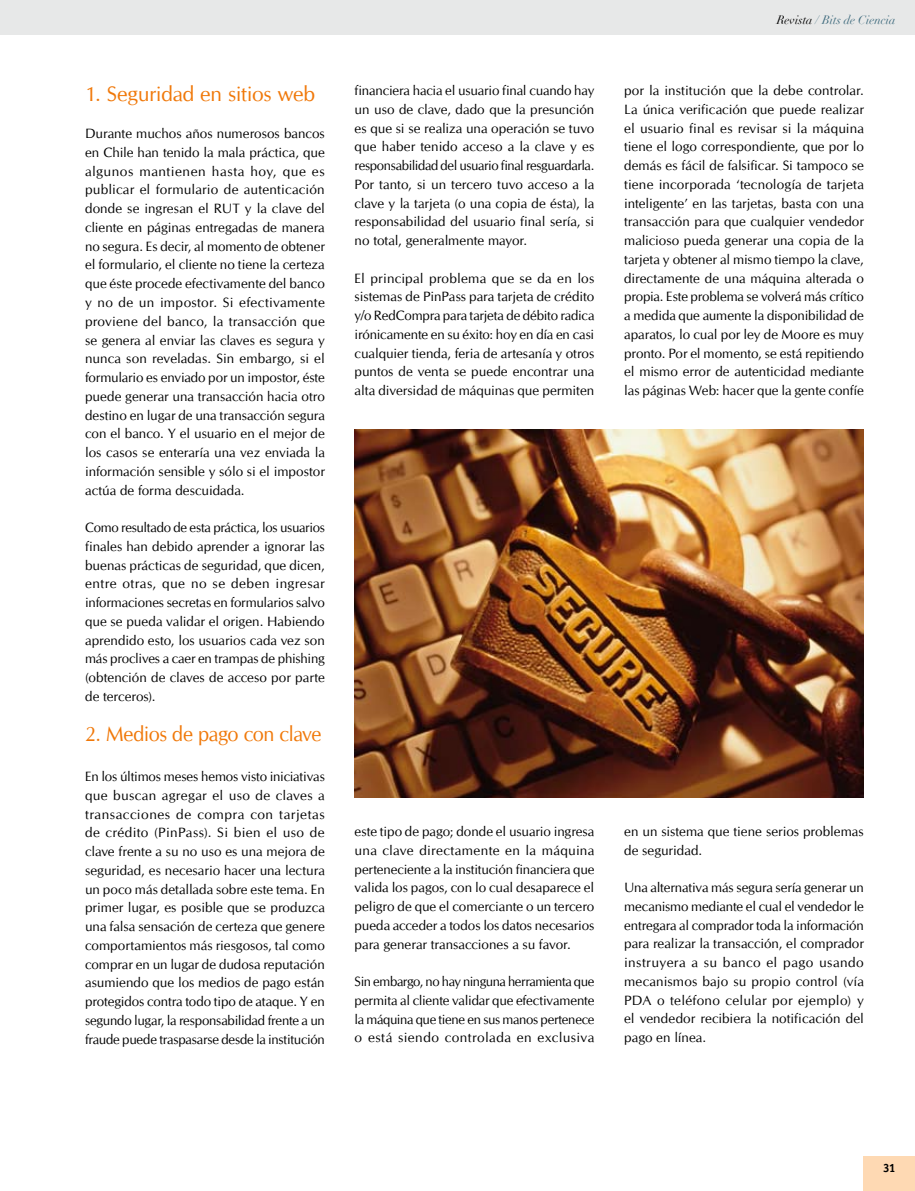
<style>
.page{position:relative;width:915px;height:1191px;background:#fff}
.page>*{position:absolute;margin:0;border:0;box-sizing:border-box;transform-origin:0 0}
.t1{font:21px "CG Omega";letter-spacing:-.015em;color:#f07809}
.t2{font:21px "CG Omega";letter-spacing:-.015em;color:#f07809;scale:.95 1}
.t3{font:13.5px/18.8px "CG Omega";color:#000;text-align:justify}
.t4{font:italic 12px "Didot";color:#3e6a7d}
.t5{font:700 12px "Officina San ITC";color:#000}
.s1{color:#000}
</style>
<div class="page">
<img style="left:354px;top:430px;width:509px;height:367px">
<div style="left:0;top:0;width:914px;height:34px;background:#e7e8e8"></div>
<div style="left:863px;top:1157px;width:51px;height:34px;background:#fed9b3"></div>
<h1 class="t1" style="left:85px;top:82px;width:231px">1. Seguridad en sitios web</h1>
<p class="t3" style="left:85px;top:124px;width:241px">Durante muchos años numerosos bancos en Chile han tenido la mala práctica, que algunos mantienen hasta hoy, que es publicar el formulario de autenticación donde se ingresan el RUT y la clave del cliente en páginas entregadas de manera no segura. Es decir, al momento de obtener el formulario, el cliente no tiene la certeza que éste procede efectivamente del banco y no de un impostor. Si efectivamente proviene del banco, la transacción que se genera al enviar las claves es segura y nunca son reveladas. Sin embargo, si el formulario es enviado por un impostor, éste puede generar una transacción hacia otro destino en lugar de una transacción segura con el banco. Y el usuario en el mejor de los casos se enteraría una vez enviada la información sensible y sólo si el impostor actúa de forma descuidada.</p>
<p class="t3" style="left:85px;top:518px;width:241px">Como resultado de esta práctica, los usuarios finales han debido aprender a ignorar las buenas prácticas de seguridad, que dicen, entre otras, que no se deben ingresar informaciones secretas en formularios salvo que se pueda validar el origen. Habiendo aprendido esto, los usuarios cada vez son más proclives a caer en trampas de phishing (obtención de claves de acceso por parte de terceros).</p>
<h1 class="t2" style="left:85px;top:721px;width:250px">2. Medios de pago con clave</h1>
<p class="t3" style="left:85px;top:767px;width:241px">En los últimos meses hemos visto iniciativas que buscan agregar el uso de claves a transacciones de compra con tarjetas de crédito (PinPass). Si bien el uso de clave frente a su no uso es una mejora de seguridad, es necesario hacer una lectura un poco más detallada sobre este tema. En primer lugar, es posible que se produzca una falsa sensación de certeza que genere comportamientos más riesgosos, tal como comprar en un lugar de dudosa reputación asumiendo que los medios de pago están protegidos contra todo tipo de ataque. Y en segundo lugar, la responsabilidad frente a un fraude puede traspasarse desde la institución</p>
<p class="t3" style="left:354px;top:81px;width:241px">financiera hacia el usuario final cuando hay un uso de clave, dado que la presunción es que si se realiza una operación se tuvo que haber tenido acceso a la clave y es responsabilidad del usuario final resguardarla.<br>Por tanto, si un tercero tuvo acceso a la clave y la tarjeta (o una copia de ésta), la responsabilidad del usuario final sería, si no total, generalmente mayor.</p>
<p class="t3" style="left:354px;top:269px;width:241px">El principal problema que se da en los sistemas de PinPass para tarjeta de crédito y/o RedCompra para tarjeta de débito radica irónicamente en su éxito: hoy en día en casi cualquier tienda, feria de artesanía y otros puntos de venta se puede encontrar una alta diversidad de máquinas que permiten</p>
<p class="t3" style="left:354px;top:822px;width:241px">este tipo de pago; donde el usuario ingresa una clave directamente en la máquina perteneciente a la institución financiera que valida los pagos, con lo cual desaparece el peligro de que el comerciante o un tercero pueda acceder a todos los datos necesarios para generar transacciones a su favor.</p>
<p class="t3" style="left:354px;top:972px;width:241px">Sin embargo, no hay ninguna herramienta que permita al cliente validar que efectivamente la máquina que tiene en sus manos pertenece o está siendo controlada en exclusiva</p>
<p class="t4" style="left:776px;top:12px;width:120px"><span class="s1">Revista</span> / Bits de Ciencia</p>
<p class="t3" style="left:624px;top:81px;width:241px">por la institución que la debe controlar.<br>La única verificación que puede realizar el usuario final es revisar si la máquina tiene el logo correspondiente, que por lo demás es fácil de falsificar. Si tampoco se tiene incorporada ‘tecnología de tarjeta inteligente’ en las tarjetas, basta con una transacción para que cualquier vendedor malicioso pueda generar una copia de la tarjeta y obtener al mismo tiempo la clave, directamente de una máquina alterada o propia. Este problema se volverá más crítico a medida que aumente la disponibilidad de aparatos, lo cual por ley de Moore es muy pronto. Por el momento, se está repitiendo el mismo error de autenticidad mediante las páginas Web: hacer que la gente confíe</p>
<p class="t3" style="left:624px;top:822px;width:241px">en un sistema que tiene serios problemas de seguridad.</p>
<p class="t3" style="left:624px;top:878px;width:241px">Una alternativa más segura sería generar un mecanismo mediante el cual el vendedor le entregara al comprador toda la información para realizar la transacción, el comprador instruyera a su banco el pago usando mecanismos bajo su propio control (vía PDA o teléfono celular por ejemplo) y el vendedor recibiera la notificación del pago en línea.</p>
<p class="t5" style="left:882px;top:1160px;width:14px">31</p>
</div>
